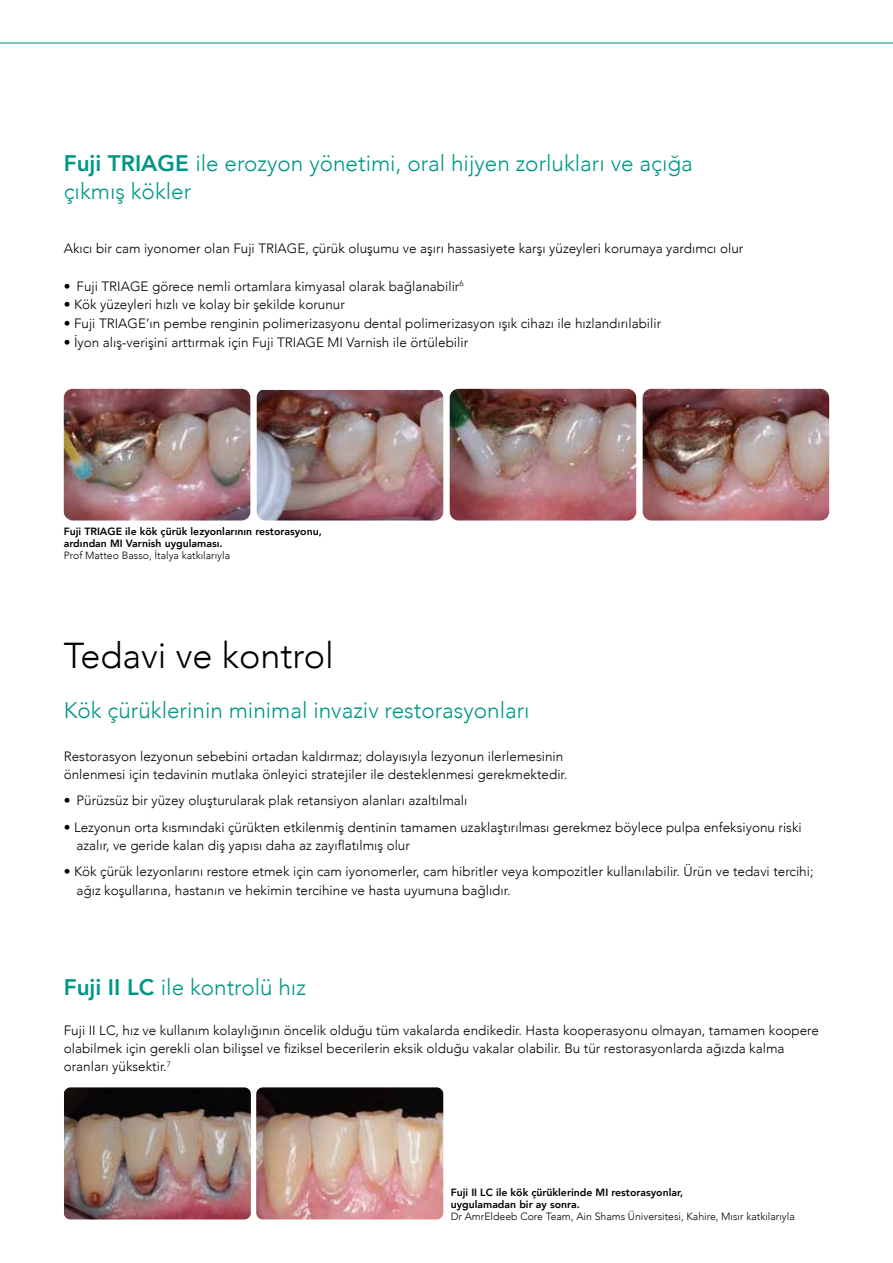
<style>
.page{position:relative;width:893px;height:1263px;background:#fff}
.page>*{position:absolute;margin:0;border:0;box-sizing:border-box;transform-origin:0 0}
.t1{font:300 36px "Avenir";color:#000}
.t2{font:300 22.5px/27.3px "Avenir";color:#009686}
.t3{font:300 13.5px/18px "Avenir";color:#000}
.t4{font:800 10.5px/12px "Avenir";color:#000}
.t5{font:300 10.5px "Avenir";color:#000}
.s1{font-weight:800}
</style>
<div class="page">
<img style="left:643px;top:389px;width:186px;height:131px">
<img style="left:64px;top:389px;width:186px;height:131px">
<img style="left:257px;top:390px;width:186px;height:130px">
<img style="left:450px;top:389px;width:186px;height:131px">
<img style="left:64px;top:1087px;width:187px;height:132px">
<img style="left:256px;top:1087px;width:187px;height:132px">
<svg style="left:0;top:42px;width:893px;height:2px;background:#78c7bf"></svg>
<h2 class="t2" style="left:64px;top:150px;width:631px"><span class="s1">Fuji TRIAGE</span> ile erozyon yönetimi, oral hijyen zorlukları ve açığa çıkmış kökler</h2>
<p class="t3" style="left:64px;top:239px;width:681px">Akıcı bir cam iyonomer olan Fuji TRIAGE, çürük oluşumu ve aşırı hassasiyete karşı yüzeyleri korumaya yardımcı olur</p>
<p class="t3" style="left:64px;top:277px;width:401px">• Fuji TRIAGE görece nemli ortamlara kimyasal olarak bağlanabilir<sup>6</sup></p>
<p class="t3" style="left:64px;top:296px;width:283px">• Kök yüzeyleri hızlı ve kolay bir şekilde korunur</p>
<p class="t3" style="left:64px;top:314px;width:599px">• Fuji TRIAGE’ın pembe renginin polimerizasyonu dental polimerizasyon ışık cihazı ile hızlandırılabilir</p>
<p class="t3" style="left:64px;top:333px;width:406px">• İyon alış-verişini arttırmak için Fuji TRIAGE MI Varnish ile örtülebilir</p>
<p class="t4" style="left:64px;top:526px;width:260px">Fuji TRIAGE ile kök çürük lezyonlarının restorasyonu, ardından MI Varnish uygulaması.</p>
<p class="t5" style="left:64px;top:549px;width:168px">Prof Matteo Basso, İtalya katkılarıyla</p>
<h1 class="t1" style="left:64px;top:634px;width:272px">Tedavi ve kontrol</h1>
<h2 class="t2" style="left:64px;top:696px;width:467px">Kök çürüklerinin minimal invaziv restorasyonları</h2>
<p class="t3" style="left:64px;top:747px;width:505px">Restorasyon lezyonun sebebini ortadan kaldırmaz; dolayısıyla lezyonun ilerlemesinin önlenmesi için tedavinin mutlaka önleyici stratejiler ile desteklenmesi gerekmektedir.</p>
<p class="t3" style="left:64px;top:791px;width:405px">• Pürüzsüz bir yüzey oluşturularak plak retansiyon alanları azaltılmalı</p>
<p class="t3" style="left:77px;top:818px;width:727px;text-indent:-13px">• Lezyonun orta kısmındaki çürükten etkilenmiş dentinin tamamen uzaklaştırılması gerekmez böylece pulpa enfeksiyonu riski azalır, ve geride kalan diş yapısı daha az zayıflatılmış olur</p>
<p class="t3" style="left:77px;top:862px;width:738px;line-height:18.8px;text-indent:-13px">• Kök çürük lezyonlarını restore etmek için cam iyonomerler, cam hibritler veya kompozitler kullanılabilir. Ürün ve tedavi tercihi; ağız koşullarına, hastanın ve hekimin tercihine ve hasta uyumuna bağlıdır.</p>
<h2 class="t2" style="left:64px;top:973px;width:244px"><span class="s1">Fuji II LC</span> ile kontrolü hız</h2>
<p class="t3" style="left:64px;top:1021px;width:757px">Fuji II LC, hız ve kullanım kolaylığının öncelik olduğu tüm vakalarda endikedir. Hasta kooperasyonu olmayan, tamamen koopere olabilmek için gerekli olan bilişsel ve fiziksel becerilerin eksik olduğu vakalar olabilir. Bu tür restorasyonlarda ağızda kalma oranları yüksektir.<sup>7</sup></p>
<p class="t4" style="left:451px;top:1186px;width:234px">Fuji II LC ile kök çürüklerinde MI restorasyonlar, uygulamadan bir ay sonra.</p>
<p class="t5" style="left:451px;top:1210px;width:346px">Dr AmrEldeeb Core Team, Ain Shams Üniversitesi, Kahire, Mısır katkılarıyla</p>
</div>
